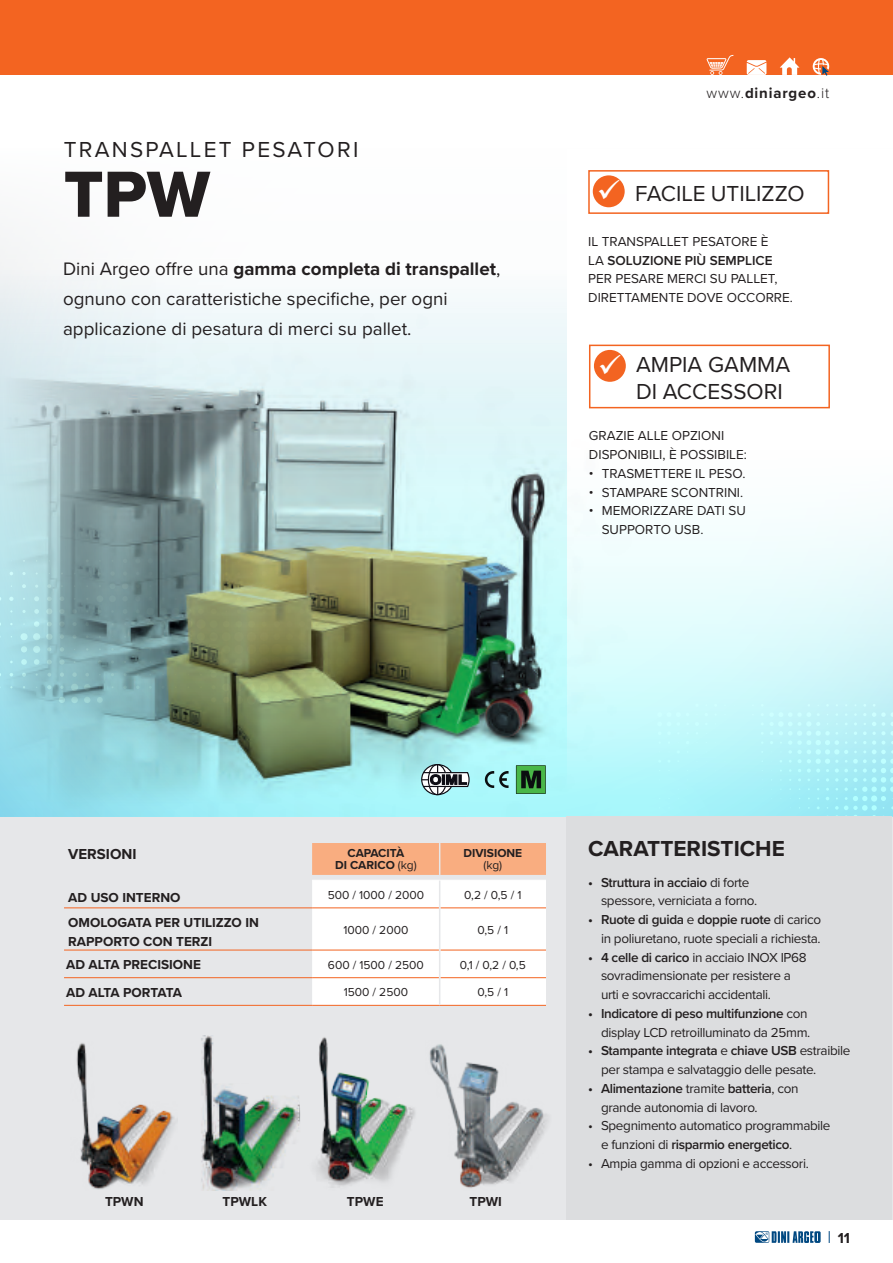
<style>
.page{position:relative;width:893px;height:1263px;background:#fff}
.page>*{position:absolute;margin:0;border:0;box-sizing:border-box;transform-origin:0 0}
.t1{font:67.5px "Proxima Nova Extrabld";color:#231f20}
.t2{font:22.5px/27px "Proxima Nova";color:#231f20}
.t3{font:22.5px "Proxima Nova";letter-spacing:.1em;color:#231f20}
.t4{font:700 22.5px "Proxima Nova";color:#231f20}
.t5{font:18.75px/30px "Proxima Nova";color:#231f20}
.t6{font:700 15px "Proxima Nova";letter-spacing:.055em;color:#231f20}
.t7{font:700 15px "Proxima Nova";color:#231f20}
.t8{font:700 15px "Proxima Nova";letter-spacing:.03em;color:#231f20}
.t9{font:13.5px/18.8px "Proxima Nova";letter-spacing:-.025em;color:#231f20}
.t10{font:13.5px/18.8px "Proxima Nova";color:#231f20}
.t11{font:700 13.5px/18.8px "Proxima Nova";color:#231f20}
.t12{font:700 13.5px "Proxima Nova";letter-spacing:-.035em;color:#231f20}
.t13{font:12px "Proxima Nova";color:#231f20}
.t14{font:700 12px/12px "Proxima Nova";color:#231f20;text-align:center}
.s1{font-weight:700}
.s2{font-weight:300}
.s3{font-weight:600}
.s4{font-weight:400}
</style>
<div class="page">
<div style="left:0;top:0;width:893px;height:75px;background:#f36421"></div>
<div style="left:0;top:816px;width:893px;height:404px;background:#e6e7e9"></div>
<svg style="left:829px;top:1231px;width:1px;height:12px"></svg>
<svg style="left:755px;top:1231px;width:66px;height:12px"></svg>
<svg style="left:813px;top:58px;width:16px;height:18px"></svg>
<svg style="left:780px;top:57px;width:19px;height:18px"></svg>
<svg style="left:747px;top:60px;width:19px;height:15px"></svg>
<svg style="left:707px;top:55px;width:27px;height:20px"></svg>
<svg style="left:662px;top:170px;width:231px;height:646px"></svg>
<div style="left:588px;top:170px;width:241px;height:44px;background:#fff;border:2px solid #f36421"></div>
<div style="left:590px;top:345px;width:239px;height:63px;background:#fff"></div>
<div style="left:589px;top:345px;width:241px;height:63px;border:2px solid #f36421"></div>
<div style="left:593px;top:175px;width:32px;height:32px;background:#f36421;border-radius:50%"></div>
<img style="left:0;top:277px;width:662px;height:539px">
<hr style="left:0;top:571px;width:1px;height:245px;background:#f5894f">
<hr style="left:0;top:571px;width:1px;height:32px;background:#f36421">
<svg style="left:421px;top:764px;width:49px;height:31px"></svg>
<svg style="left:485px;top:771px;width:24px;height:17px"></svg>
<svg style="left:516px;top:765px;width:30px;height:29px"></svg>
<hr style="left:0;top:816px;width:1px;height:404px;background:#dcdddf">
<div style="left:567px;top:816px;width:325px;height:404px;background:#dcdddf"></div>
<img style="left:317px;top:1037px;width:98px;height:151px">
<img style="left:76px;top:1043px;width:99px;height:147px">
<img style="left:201px;top:1035px;width:99px;height:155px">
<img style="left:429px;top:1044px;width:119px;height:144px">
<hr style="left:64px;top:907px;width:248px;height:1px;background:#f36421">
<hr style="left:64px;top:950px;width:248px;height:1px;background:#f36421">
<hr style="left:64px;top:977px;width:248px;height:1px;background:#f36421">
<hr style="left:64px;top:1005px;width:248px;height:1px;background:#f36421">
<hr style="left:312px;top:1005px;width:128px;height:1px;background:#f36421">
<hr style="left:440px;top:1005px;width:106px;height:1px;background:#f36421">
<svg style="left:312px;top:843px;width:234px;height:162px"></svg>
<svg style="left:600px;top:354px;width:21px;height:20px"></svg>
<svg style="left:599px;top:179px;width:26px;height:26px"></svg>
<h2 class="t3" style="left:64px;top:132px;width:296px">TRANSPALLET PESATORI</h2>
<h1 class="t1" style="left:64px;top:144px;width:148px">TPW</h1>
<h3 class="t5" style="left:63px;top:253px;width:439px">Dini Argeo offre una <span class="s1">gamma completa di transpallet</span>, ognuno con caratteristiche specifiche, per ogni applicazione di pesatura di merci su pallet.</h3>
<p class="t6" style="left:707px;top:81px;width:124px"><span class="s2">www.</span>diniargeo<span class="s2">.it</span></p>
<h2 class="t2" style="left:635px;top:179px;width:171px">FACILE UTILIZZO</h2>
<p class="t10" style="left:588px;top:231px;width:206px">IL TRANSPALLET PESATORE È<br>LA <span class="s3">SOLUZIONE PIÙ SEMPLICE<br></span>PER PESARE MERCI SU PALLET,<br>DIRETTAMENTE DOVE OCCORRE.</p>
<h2 class="t2" style="left:636px;top:350px;width:156px">AMPIA GAMMA<br>DI ACCESSORI</h2>
<p class="t10" style="left:589px;top:426px;width:159px">GRAZIE ALLE OPZIONI<br>DISPONIBILI, È POSSIBILE:</p>
<p class="t10" style="left:589px;top:463px;width:158px">• TRASMETTERE IL PESO.</p>
<p class="t10" style="left:589px;top:482px;width:156px">• STAMPARE SCONTRINI.</p>
<p class="t10" style="left:602px;top:501px;width:146px;text-indent:-13px">• MEMORIZZARE DATI SU<br>SUPPORTO USB.</p>
<p class="t7" style="left:68px;top:843px;width:70px">VERSIONI</p>
<p class="t14" style="left:335px;top:846px;width:83px">CAPACITÀ<br>DI CARICO <span class="s4">(kg)</span></p>
<p class="t14" style="left:463px;top:846px;width:60px">DIVISIONE</p>
<p class="t13" style="left:483px;top:856px;width:20px">(kg)</p>
<p class="t11" style="left:68px;top:887px;width:114px">AD USO INTERNO</p>
<p class="t13" style="left:328px;top:886px;width:98px">500 / 1000 / 2000</p>
<p class="t13" style="left:464px;top:886px;width:59px">0,2 / 0,5 / 1</p>
<p class="t11" style="left:68px;top:913px;width:192px">OMOLOGATA PER UTILIZZO IN<br>RAPPORTO CON TERZI</p>
<p class="t13" style="left:343px;top:921px;width:66px">1000 / 2000</p>
<p class="t13" style="left:478px;top:921px;width:32px">0,5 / 1</p>
<p class="t11" style="left:66px;top:955px;width:136px">AD ALTA PRECISIONE</p>
<p class="t13" style="left:328px;top:956px;width:97px">600 / 1500 / 2500</p>
<p class="t13" style="left:460px;top:956px;width:67px">0,1 / 0,2 / 0,5</p>
<p class="t12" style="left:66px;top:982px;width:117px">AD ALTA PORTATA</p>
<p class="t13" style="left:344px;top:983px;width:66px">1500 / 2500</p>
<p class="t13" style="left:478px;top:983px;width:32px">0,5 / 1</p>
<p class="t11" style="left:105px;top:1192px;width:40px">TPWN</p>
<p class="t11" style="left:223px;top:1192px;width:46px">TPWLK</p>
<p class="t11" style="left:347px;top:1192px;width:38px">TPWE</p>
<p class="t11" style="left:470px;top:1192px;width:34px">TPWI</p>
<h2 class="t4" style="left:588px;top:831px;width:198px">CARATTERISTICHE</h2>
<p class="t9" style="left:601px;top:872px;width:158px;text-indent:-13px"><span class="s3">• Struttura in acciaio</span> di forte spessore, verniciata a forno.</p>
<p class="t9" style="left:588px;top:910px;width:234px;text-align:right"><span class="s3">• Ruote di guida</span> e <span class="s3">doppie ruote</span> di carico in poliuretano, ruote speciali a richiesta.</p>
<p class="t9" style="left:601px;top:947px;width:207px;text-indent:-13px"><span class="s3">• 4 celle di carico</span> in acciaio INOX IP68 sovradimensionate per resistere a urti e sovraccarichi accidentali.</p>
<p class="t9" style="left:588px;top:1003px;width:224px;text-align:right"><span class="s3">• Indicatore di peso multifunzione</span> con display LCD retroilluminato da 25mm.</p>
<p class="t9" style="left:601px;top:1041px;width:251px;text-indent:-13px"><span class="s3">• Stampante integrata</span> e <span class="s3">chiave USB</span> estraibile per stampa e salvataggio delle pesate.</p>
<p class="t9" style="left:601px;top:1078px;width:199px;text-indent:-13px"><span class="s3">• Alimentazione</span> tramite <span class="s3">batteria</span>, con grande autonomia di lavoro.</p>
<p class="t9" style="left:601px;top:1116px;width:231px;text-indent:-13px">• Spegnimento automatico programmabile e funzioni di <span class="s3">risparmio energetico</span>.</p>
<p class="t9" style="left:588px;top:1153px;width:222px">• Ampia gamma di opzioni e accessori.</p>
<p class="t8" style="left:838px;top:1227px;width:14px">11</p>
</div>
